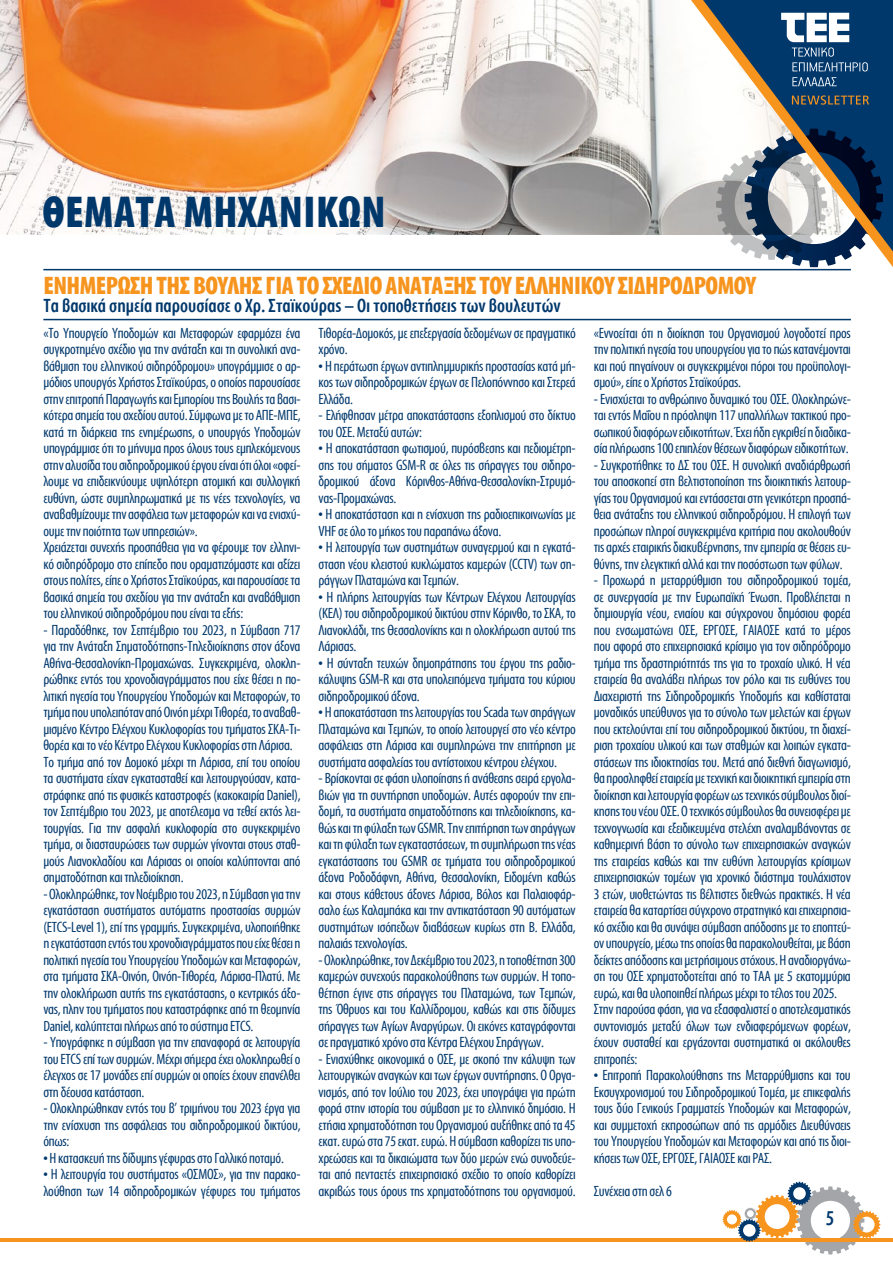
<style>
.page{position:relative;width:893px;height:1263px;background:#fff}
.page>*{position:absolute;margin:0;border:0;box-sizing:border-box;transform-origin:0 0}
.t1{font:700 45px "Myriad Condensed Greek";letter-spacing:.01em;color:#00386c}
.t2{font:700 25.5px "Myriad Condensed Greek";letter-spacing:-.02em;color:#f7941e}
.t3{font:500 21px "Myriad Condensed Greek";color:#00386c}
.t4{font:500 19.5px "Myriad Condensed Greek";color:#00386c}
.t5{font:15px/16.5px "Myriad Condensed Greek";letter-spacing:-.02em;color:#00386c;text-align:justify}
</style>
<div class="page">
<hr style="left:0;top:1238px;width:893px;height:3px;background:#f7941e">
<svg style="left:723px;top:1182px;width:157px;height:72px"></svg>
<img style="left:0;top:0;width:691px;height:234px">
<svg style="left:691px;top:0;width:202px;height:267px"></svg>
<svg style="left:792px;top:95px;width:77px;height:10px"></svg>
<svg style="left:781px;top:13px;width:87px;height:58px"></svg>
<svg style="left:792px;top:77px;width:45px;height:9px"></svg>
<hr style="left:43px;top:319px;width:808px;height:1px;background:#00386c">
<hr style="left:43px;top:269px;width:808px;height:1px;background:#00386c">
<h1 class="t1" style="left:43px;top:189px;width:345px">ΘΕΜΑΤΑ ΜΗΧΑΝΙΚΩΝ</h1>
<h2 class="t2" style="left:43px;top:273px;width:714px">ΕΝΗΜΕΡΩΣΗ ΤΗΣ ΒΟΥΛΗΣ ΓΙΑ ΤΟ ΣΧΕΔΙΟ ΑΝΑΤΑΞΗΣ ΤΟΥ ΕΛΛΗΝΙΚΟΥ ΣΙΔΗΡΟΔΡΟΜΟΥ</h2>
<h3 class="t4" style="left:43px;top:296px;width:519px">Τα βασικά σημεία παρουσίασε ο Χρ. Σταϊκούρας – Οι τοποθετήσεις των βουλευτών</h3>
<p class="t5" style="left:43px;top:325px;width:259px;text-align:left">«Το Υπουργείο Υποδομών και Μεταφορών εφαρμόζει ένα συγκροτημένο σχέδιο για την ανάταξη και τη συνολική ανα&shy;βάθμιση του ελληνικού σιδηρόδρομου» υπογράμμισε ο αρ&shy;μόδιος υπουργός Χρήστος Σταϊκούρας, ο οποίος παρουσίασε στην επιτροπή Παραγωγής και Εμπορίου της Βουλής τα βασι&shy;κότερα σημεία του σχεδίου αυτού. Σύμφωνα με το ΑΠΕ-ΜΠΕ, κατά τη διάρκεια της ενημέρωσης, ο υπουργός Υποδομών υπογράμμισε ότι το μήνυμα προς όλους τους εμπλεκόμενους στην αλυσίδα του σιδηροδρομικού έργου είναι ότι όλοι «οφεί&shy;λουμε να επιδεικνύουμε υψηλότερη ατομική και συλλογική ευθύνη, ώστε συμπληρωματικά με τις νέες τεχνολογίες, να αναβαθμίζουμε την ασφάλεια των μεταφορών και να ενισχύ&shy;ουμε την ποιότητα των υπηρεσιών».<br>Χρειάζεται συνεχής προσπάθεια για να φέρουμε τον ελληνι&shy;κό σιδηρόδρομο στο επίπεδο που οραματιζόμαστε και αξίζει στους πολίτες, είπε ο Χρήστος Σταϊκούρας, και παρουσίασε τα βασικά σημεία του σχεδίου για την ανάταξη και αναβάθμιση του ελληνικού σιδηροδρόμου που είναι τα εξής:</p>
<p class="t5" style="left:43px;top:622px;width:259px;text-align:left">- Παραδόθηκε, τον Σεπτέμβριο του 2023, η Σύμβαση 717 για την Ανάταξη Σηματοδότησης-Τηλεδιοίκησης στον άξονα Αθήνα-Θεσσαλονίκη-Προμαχώνας. Συγκεκριμένα, ολοκλη&shy;ρώθηκε εντός του χρονοδιαγράμματος που είχε θέσει η πο&shy;λιτική ηγεσία του Υπουργείου Υποδομών και Μεταφορών, το τμήμα που υπολειπόταν από Οινόη μέχρι Τιθορέα, το αναβαθ&shy;μισμένο Κέντρο Ελέγχου Κυκλοφορίας του τμήματος ΣΚΑ-Τι&shy;θορέα και το νέο Κέντρο Ελέγχου Κυκλοφορίας στη Λάρισα.<br>Το τμήμα από τον Δομοκό μέχρι τη Λάρισα, επί του οποίου τα συστήματα είχαν εγκατασταθεί και λειτουργούσαν, κατα&shy;στράφηκε από τις φυσικές καταστροφές (κακοκαιρία Daniel), τον Σεπτέμβριο του 2023, με αποτέλεσμα να τεθεί εκτός λει&shy;τουργίας. Για την ασφαλή κυκλοφορία στο συγκεκριμένο τμήμα, οι διασταυρώσεις των συρμών γίνονται στους σταθ&shy;μούς Λιανοκλαδίου και Λάρισας οι οποίοι καλύπτονται από σηματοδότηση και τηλεδιοίκηση.</p>
<p class="t5" style="left:43px;top:886px;width:259px">- Ολοκληρώθηκε, τον Νοέμβριο του 2023, η Σύμβαση για την εγκατάσταση συστήματος αυτόματης προστασίας συρμών (ETCS-Level 1), επί της γραμμής. Συγκεκριμένα, υλοποιήθηκε η εγκατάσταση εντός του χρονοδιαγράμματος που είχε θέσει η πολιτική ηγεσία του Υπουργείου Υποδομών και Μεταφορών, στα τμήματα ΣΚΑ-Οινόη, Οινόη-Τιθορέα, Λάρισα-Πλατύ. Με την ολοκλήρωση αυτής της εγκατάστασης, ο κεντρικός άξο&shy;νας, πλην του τμήματος που καταστράφηκε από τη θεομηνία Daniel, καλύπτεται πλήρως από το σύστημα ETCS.</p>
<p class="t5" style="left:43px;top:1034px;width:259px">- Υπογράφηκε η σύμβαση για την επαναφορά σε λειτουργία του ETCS επί των συρμών. Μέχρι σήμερα έχει ολοκληρωθεί ο έλεγχος σε 17 μονάδες επί συρμών οι οποίες έχουν επανέλθει στη δέουσα κατάσταση.</p>
<p class="t5" style="left:43px;top:1100px;width:259px">- Ολοκληρώθηκαν εντός του β’ τριμήνου του 2023 έργα για την ενίσχυση της ασφάλειας του σιδηροδρομικού δικτύου, όπως:</p>
<p class="t5" style="left:43px;top:1150px;width:242px">• Η κατασκευή της δίδυμης γέφυρας στο Γαλλικό ποταμό.</p>
<p class="t5" style="left:43px;top:1166px;width:259px">• Η λειτουργία του συστήματος «ΟΣΜΟΣ», για την παρακο&shy;λούθηση των 14 σιδηροδρομικών γέφυρες του τμήματος</p>
<p class="t5" style="left:319px;top:325px;width:259px">Τιθορέα-Δομοκός, με επεξεργασία δεδομένων σε πραγματικό χρόνο.</p>
<p class="t5" style="left:319px;top:358px;width:259px">• Η περάτωση έργων αντιπλημμυρικής προστασίας κατά μή&shy;κος των σιδηροδρομικών έργων σε Πελοπόννησο και Στερεά Ελλάδα.</p>
<p class="t5" style="left:319px;top:407px;width:259px">- Ελήφθησαν μέτρα αποκατάστασης εξοπλισμού στο δίκτυο του ΟΣΕ. Μεταξύ αυτών:</p>
<p class="t5" style="left:319px;top:440px;width:259px">• Η αποκατάσταση φωτισμού, πυρόσβεσης και πεδιομέτρη&shy;σης του σήματος GSM-R σε όλες τις σήραγγες του σιδηρο&shy;δρομικού άξονα Κόρινθος-Αθήνα-Θεσσαλονίκη-Στρυμό&shy;νας-Προμαχώνας.</p>
<p class="t5" style="left:319px;top:506px;width:259px">• Η αποκατάσταση και η ενίσχυση της ραδιοεπικοινωνίας με<br>VHF σε όλο το μήκος του παραπάνω άξονα.</p>
<p class="t5" style="left:319px;top:539px;width:259px">• Η λειτουργία των συστημάτων συναγερμού και η εγκατά&shy;σταση νέου κλειστού κυκλώματος καμερών (CCTV) των ση&shy;ράγγων Πλαταμώνα και Τεμπών.</p>
<p class="t5" style="left:319px;top:589px;width:259px">• Η πλήρης λειτουργίας των Κέντρων Ελέγχου Λειτουργίας (ΚΕΛ) του σιδηροδρομικού δικτύου στην Κόρινθο, το ΣΚΑ, το Λιανοκλάδι, της Θεσσαλονίκης και η ολοκλήρωση αυτού της Λάρισας.</p>
<p class="t5" style="left:319px;top:655px;width:259px">• Η σύνταξη τευχών δημοπράτησης του έργου της ραδιο&shy;κάλυψης GSM-R και στα υπολειπόμενα τμήματα του κύριου σιδηροδρομικού άξονα.</p>
<p class="t5" style="left:319px;top:704px;width:259px">• Η αποκατάσταση της λειτουργίας του Scada των σηράγγων Πλαταμώνα και Τεμπών, το οποίο λειτουργεί στο νέο κέντρο ασφάλειας στη Λάρισα και συμπληρώνει την επιτήρηση με συστήματα ασφαλείας του αντίστοιχου κέντρου ελέγχου.</p>
<p class="t5" style="left:319px;top:770px;width:259px">- Βρίσκονται σε φάση υλοποίησης ή ανάθεσης σειρά εργολα&shy;βιών για τη συντήρηση υποδομών. Αυτές αφορούν την επι&shy;δομή, τα συστήματα σηματοδότησης και τηλεδιοίκησης, κα&shy;θώς και τη φύλαξη των GSMR. Tην επιτήρηση των σηράγγων και τη φύλαξη των εγκαταστάσεων, τη συμπλήρωση της νέας εγκατάστασης του GSMR σε τμήματα του σιδηροδρομικού άξονα Ροδοδάφνη, Αθήνα, Θεσσαλονίκη, Ειδομένη καθώς και στους κάθετους άξονες Λάρισα, Βόλος και Παλαιοφάρ&shy;σαλο έως Καλαμπάκα και την αντικατάσταση 90 αυτόματων συστημάτων ισόπεδων διαβάσεων κυρίως στη Β. Ελλάδα, παλαιάς τεχνολογίας.</p>
<p class="t5" style="left:319px;top:952px;width:259px">- Ολοκληρώθηκε, τον Δεκέμβριο του 2023, η τοποθέτηση 300 καμερών συνεχούς παρακολούθησης των συρμών. Η τοπο&shy;θέτηση έγινε στις σήραγγες του Πλαταμώνα, των Τεμπών, της Όθρυος και του Καλλίδρομου, καθώς και στις δίδυμες σήραγγες των Αγίων Αναργύρων. Οι εικόνες καταγράφονται σε πραγματικό χρόνο στα Κέντρα Ελέγχου Σηράγγων.</p>
<p class="t5" style="left:319px;top:1051px;width:259px">- Ενισχύθηκε οικονομικά ο ΟΣΕ, με σκοπό την κάλυψη των λειτουργικών αναγκών και των έργων συντήρησης. Ο Οργα&shy;νισμός, από τον Ιούλιο του 2023, έχει υπογράψει για πρώτη φορά στην ιστορία του σύμβαση με το ελληνικό δημόσιο. Η ετήσια χρηματοδότηση του Οργανισμού αυξήθηκε από τα 45 εκατ. ευρώ στα 75 εκατ. ευρώ. Η σύμβαση καθορίζει τις υπο&shy;χρεώσεις και τα δικαιώματα των δύο μερών ενώ συνοδεύε&shy;ται από πενταετές επιχειρησιακό σχέδιο το οποίο καθορίζει ακριβώς τους όρους της χρηματοδότησης του οργανισμού.</p>
<p class="t5" style="left:594px;top:325px;width:259px">«Εννοείται ότι η διοίκηση του Οργανισμού λογοδοτεί προς την πολιτική ηγεσία του υπουργείου για το πώς κατανέμονται και πού πηγαίνουν οι συγκεκριμένοι πόροι του προϋπολογι&shy;σμού», είπε ο Χρήστος Σταϊκούρας.</p>
<p class="t5" style="left:594px;top:391px;width:259px">- Ενισχύεται το ανθρώπινο δυναμικό του ΟΣΕ. Ολοκληρώνε&shy;ται εντός Μαΐου η πρόσληψη 117 υπαλλήλων τακτικού προ&shy;σωπικού διαφόρων ειδικοτήτων. Έχει ήδη εγκριθεί η διαδικα&shy;σία πλήρωσης 100 επιπλέον θέσεων διαφόρων ειδικοτήτων.</p>
<p class="t5" style="left:594px;top:457px;width:259px">- Συγκροτήθηκε το ΔΣ του ΟΣΕ. Η συνολική αναδιάρθρωσή του αποσκοπεί στη βελτιστοποίηση της διοικητικής λειτουρ&shy;γίας του Οργανισμού και εντάσσεται στη γενικότερη προσπά&shy;θεια ανάταξης του ελληνικού σιδηροδρόμου. Η επιλογή των προσώπων πληροί συγκεκριμένα κριτήρια που ακολουθούν τις αρχές εταιρικής διακυβέρνησης, την εμπειρία σε θέσεις ευ&shy;θύνης, την ελεγκτική αλλά και την ποσόστωση των φύλων.</p>
<p class="t5" style="left:594px;top:572px;width:259px;text-align:left">- Προχωρά η μεταρρύθμιση του σιδηροδρομικού τομέα, σε συνεργασία με την Ευρωπαϊκή Ένωση. Προβλέπεται η δημιουργία νέου, ενιαίου και σύγχρονου δημόσιου φορέα που ενσωματώνει ΟΣΕ, ΕΡΓΟΣΕ, ΓΑΙΑΟΣΕ κατά το μέρος που αφορά στο επιχειρησιακά κρίσιμο για τον σιδηρόδρομο τμήμα της δραστηριότητάς της για το τροχαίο υλικό. Η νέα εταιρεία θα αναλάβει πλήρως τον ρόλο και τις ευθύνες του Διαχειριστή της Σιδηροδρομικής Υποδομής και καθίσταται μοναδικός υπεύθυνος για το σύνολο των μελετών και έργων που εκτελούνται επί του σιδηροδρομικού δικτύου, τη διαχεί&shy;ριση τροχαίου υλικού και των σταθμών και λοιπών εγκατα&shy;στάσεων της ιδιοκτησίας του. Μετά από διεθνή διαγωνισμό, θα προσληφθεί εταιρεία με τεχνική και διοικητική εμπειρία στη διοίκηση και λειτουργία φορέων ως τεχνικός σύμβουλος διοί&shy;κησης του νέου ΟΣΕ. Ο τεχνικός σύμβουλος θα συνεισφέρει με τεχνογνωσία και εξειδικευμένα στελέχη αναλαμβάνοντας σε καθημερινή βάση το σύνολο των επιχειρησιακών αναγκών της εταιρείας καθώς και την ευθύνη λειτουργίας κρίσιμων επιχειρησιακών τομέων για χρονικό διάστημα τουλάχιστον 3 ετών, υιοθετώντας τις βέλτιστες διεθνώς πρακτικές. Η νέα εταιρεία θα καταρτίσει σύγχρονο στρατηγικό και επιχειρησια&shy;κό σχέδιο και θα συνάψει σύμβαση απόδοσης με το εποπτεύ&shy;ον υπουργείο, μέσω της οποίας θα παρακολουθείται, με βάση δείκτες απόδοσης και μετρήσιμους στόχους. Η αναδιοργάνω&shy;ση του ΟΣΕ χρηματοδοτείται από το ΤΑΑ με 5 εκατομμύρια ευρώ, και θα υλοποιηθεί πλήρως μέχρι το τέλος του 2025.<br>Στην παρούσα φάση, για να εξασφαλιστεί ο αποτελεσματικός συντονισμός μεταξύ όλων των ενδιαφερόμενων φορέων, έχουν συσταθεί και εργάζονται συστηματικά οι ακόλουθες επιτροπές:</p>
<p class="t5" style="left:594px;top:1067px;width:259px">• Επιτροπή Παρακολούθησης της Μεταρρύθμισης και του Εκσυγχρονισμού του Σιδηροδρομικού Τομέα, με επικεφαλής τους δύο Γενικούς Γραμματείς Υποδομών και Μεταφορών, και συμμετοχή εκπροσώπων από τις αρμόδιες Διευθύνσεις του Υπουργείου Υποδομών και Μεταφορών και από τις διοι&shy;κήσεις των ΟΣΕ, ΕΡΓΟΣΕ, ΓΑΙΑΟΣΕ και ΡΑΣ.</p>
<p class="t5" style="left:594px;top:1183px;width:80px">Συνέχεια στη σελ 6</p>
<h3 class="t3" style="left:826px;top:1208px;width:10px">5</h3>
</div>
